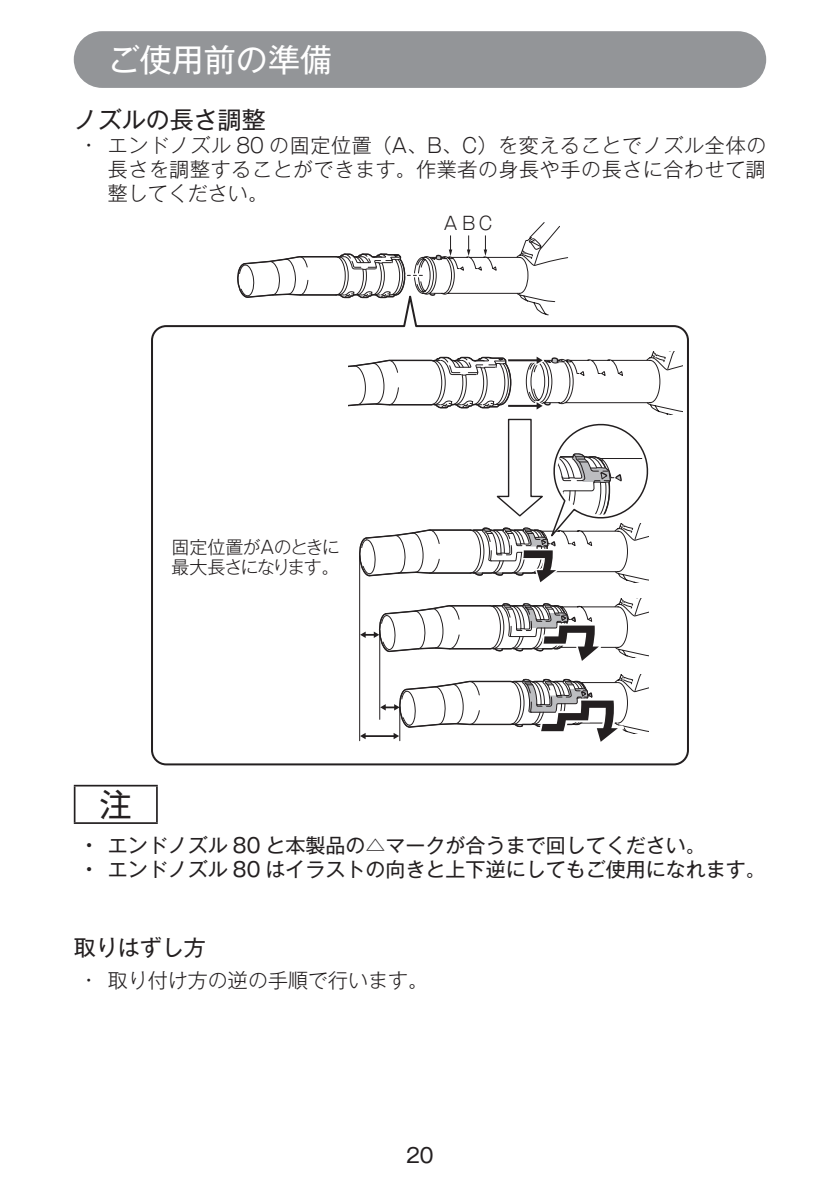
<style>
.page{position:relative;width:840px;height:1191px;background:#fff}
.page>*{position:absolute;margin:0;border:0;box-sizing:border-box;transform-origin:0 0}
.t1{font:32px "Gothic MB101 Pro";color:#fff}
.t2{font:32px "Gothic MB101 Pro";color:#231f20}
.t3{font:24px "Gothic MB101 Pro";color:#231f20}
.t4{font:22px "Gothic MB101 Pro";color:#231f20}
.t5{font:300 20px/24px "Gothic MB101 Pro";letter-spacing:.03em;color:#231f20;text-align:justify}
.t6{font:20px "Gothic MB101 Pro";color:#231f20}
.t7{font:300 20px "Gothic MB101 Pro";color:#231f20}
.t8{font:18px/20px "Gothic MB101 Pro Light 90 msp RKSJ H";letter-spacing:-.055em;color:#231f20}
.t9{font:18px "Gothic MB101 Pro Light 90 msp RKSJ H";letter-spacing:-.03em;color:#231f20}
.s1{font-weight:500}
</style>
<div class="page">
<div style="left:74px;top:31px;width:691px;height:57px;background:#939598;border-radius:28px"></div>
<svg style="left:151px;top:315px;width:537px;height:450px"></svg>
<svg style="left:299px;top:315px;width:225px;height:219px"></svg>
<svg style="left:237px;top:222px;width:331px;height:93px"></svg>
<svg style="left:348px;top:347px;width:333px;height:401px"></svg>
<hr style="left:74px;top:785px;width:84px;height:1px;background:#231f20">
<hr style="left:74px;top:786px;width:1px;height:36px;background:#231f20">
<hr style="left:156px;top:786px;width:2px;height:36px;background:#231f20">
<hr style="left:74px;top:822px;width:84px;height:2px;background:#231f20">
<h1 class="t1" style="left:108px;top:33px;width:226px">ご使用前の準備</h1>
<p class="t3" style="left:74px;top:100px;width:193px">ノズルの長さ調整</p>
<p class="t5" style="left:108px;top:131px;width:659px;text-indent:-23px">• エンドノズル 80 の固定位置（A、B、C）を変えることでノズル全体の長さを調整することができます。作業者の身長や手の長さに合わせて調整してください。</p>
<p class="t9" style="left:443px;top:208px;width:50px">ABC</p>
<p class="t8" style="left:171px;top:534px;width:170px">固定位置がAのときに最大長さになります。</p>
<h1 class="t2" style="left:100px;top:777px;width:33px">注</h1>
<p class="t6" style="left:85px;top:828px;width:622px"><span class="s1">•</span> エンドノズル 80 と本製品の△マークが合うまで回してください。</p>
<p class="t6" style="left:85px;top:852px;width:682px"><span class="s1">•</span> エンドノズル 80 はイラストの向きと上下逆にしてもご使用になれます。</p>
<p class="t4" style="left:74px;top:929px;width:133px">取りはずし方</p>
<p class="t7" style="left:85px;top:964px;width:344px">• 取り付け方の逆の手順で行います。</p>
<p class="t6" style="left:406px;top:1139px;width:29px">20</p>
</div>
